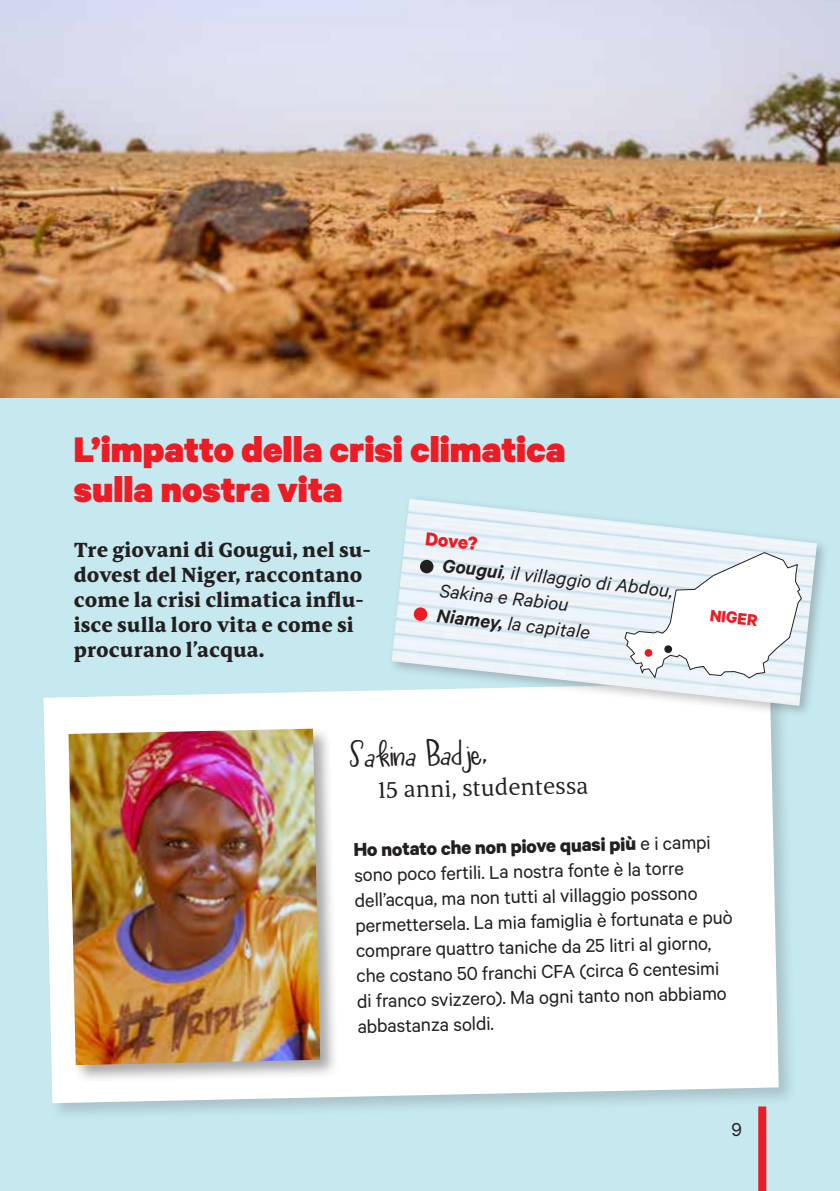
<style>
.page{position:relative;width:840px;height:1191px;background:#fff}
.page>*{position:absolute;margin:0;border:0;box-sizing:border-box;transform-origin:0 0}
.t1{font:900 40px/40px "Calibre";color:#ed1c24}
.t2{font:39.6px "Air Balloon Font";color:#231f20}
.t3{font:24px "Torrent";color:#231f20}
.t4{font:21px/25.2px "Calibre";color:#231f20}
.t5{font:700 21px/25.2px "Torrent";color:#231f20}
.t6{font:italic 21px/25.2px "Calibre";color:#231f20}
.t7{font:700 21px "Calibre";color:#ed1c24}
.t8{font:700 18.4px "Calibre";color:#ed1c24}
.s1{font-weight:600}
.s2{font-weight:700}
</style>
<div class="page">
<div style="left:0;top:0;width:839px;height:1191px;background:#c6e8ef"></div>
<svg style="left:758px;top:1122px;width:7px;height:69px"></svg>
<img style="left:0;top:0;width:839px;height:397px">
<div style="left:40px;top:679px;width:756px;height:443px;background:#231f20;opacity:.18"></div>
<div style="left:43px;top:682px;width:735px;height:421px;background:#fff"></div>
<div style="left:66px;top:725px;width:273px;height:358px;background:#231f20;opacity:.4"></div>
<img style="left:68px;top:728px;width:252px;height:337px">
<div style="left:387px;top:494px;width:441px;height:224px;background:#231f20;opacity:.26"></div>
<img style="left:391px;top:498px;width:425px;height:208px">
<svg style="left:623px;top:551px;width:179px;height:128px;background:#eff3f6"></svg>
<svg style="left:663px;top:645px;width:9px;height:8px"></svg>
<div style="left:644px;top:649px;width:8px;height:8px;background:#ed1c24;border-radius:50%"></div>
<div style="left:419px;top:560px;width:14px;height:13px;background:#231f20;border-radius:50%"></div>
<div style="left:413px;top:607px;width:14px;height:14px;background:#ed1c24;border-radius:50%"></div>
<h1 class="t1" style="left:74px;top:428px;width:492px">L’impatto della crisi climatica sulla nostra vita</h1>
<p class="t5" style="left:74px;top:537px;width:298px">Tre giovani di Gougui, nel su&shy;dovest del Niger, raccontano come la crisi climatica influ&shy;isce sulla loro vita e come si procurano l’acqua.</p>
<p class="t7" style="left:426px;top:525px;width:54px;rotate:6deg">Dove?</p>
<p class="t6" style="left:443px;top:552px;width:233px;rotate:6deg"><span class="s1">Gougui</span>, il villaggio di Abdou,<br>Sakina e Rabiou<br><span class="s1">Niamey,</span> la capitale</p>
<p class="t8" style="left:710px;top:604px;width:49px;rotate:6deg">NIGER</p>
<h2 class="t2" style="left:349px;top:735px;width:140px;rotate:-1deg">Sakina Badje,</h2>
<p class="t3" style="left:377px;top:775px;width:212px;rotate:-1deg">15 anni, studentessa</p>
<p class="t4" style="left:353px;top:836px;width:379px;rotate:-1deg"><span class="s2">Ho notato che non piove quasi più</span> e i campi sono poco fertili. La nostra fonte è la torre dell’acqua, ma non tutti al villaggio possono permettersela. La mia famiglia è fortunata e può comprare quattro taniche da 25 litri al giorno, che costano 50 franchi CFA (circa 6 centesimi di franco svizzero). Ma ogni tanto non abbiamo abbastanza soldi.</p>
<p class="t4" style="left:731px;top:1115px;width:12px">9</p>
</div>
